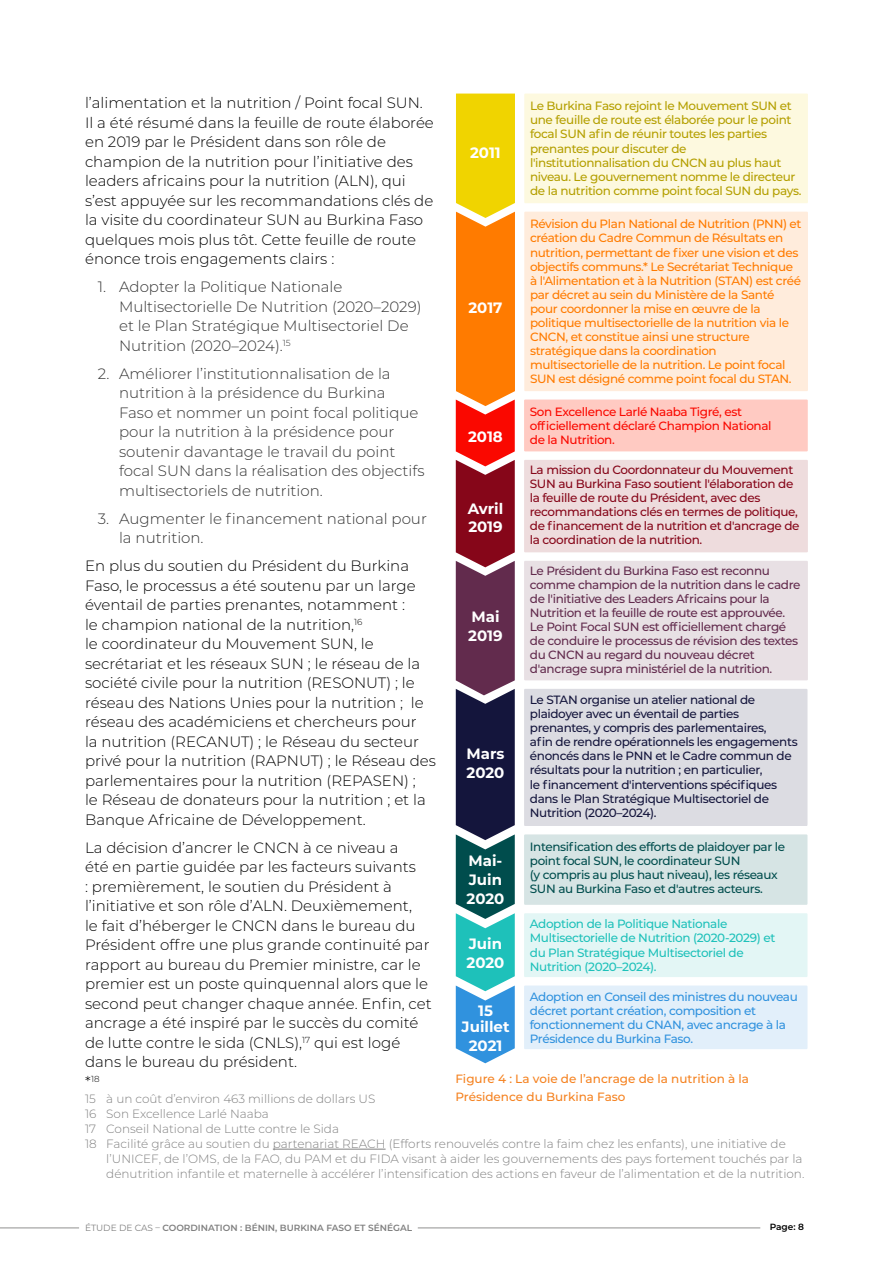
<style>
.page{position:relative;width:893px;height:1263px;background:#fff}
.page>*{position:absolute;margin:0;border:0;box-sizing:border-box;transform-origin:0 0}
.t1{font:300 15px/19.5px "Montserrat";color:#000}
.t2{font:300 15px/19.5px "Montserrat";color:#333}
.t3{font:700 15px/18.8px "Montserrat";color:#fff}
.t4{font:500 12px/14.1px "Montserrat";letter-spacing:-.03em;color:#ff7b00}
.t5{font:300 12px "Montserrat";color:#808080}
.t6{font:500 12px/14.1px "Montserrat";letter-spacing:-.03em;color:#14153c}
.t7{font:500 12px/14.1px "Montserrat";letter-spacing:-.03em;color:#622b4d}
.t8{font:500 12px/14.1px "Montserrat";letter-spacing:-.03em;color:#b49f00}
.t9{font:500 12px/14.1px "Montserrat";letter-spacing:-.03em;color:#860619}
.t10{font:500 12px/14.1px "Montserrat";letter-spacing:-.03em;color:#004d4d}
.t11{font:500 12px/14.1px "Montserrat";letter-spacing:-.03em;color:#3092de}
.t12{font:500 12px/14.1px "Montserrat";letter-spacing:-.03em;color:#1ec1ba}
.t13{font:500 12px/14.1px "Montserrat";letter-spacing:-.03em;color:#fa0800}
.t14{font:500 12px/18px "Montserrat";color:#f58220}
.t15{font:600 9px "Montserrat";color:#808080}
.t16{font:600 9px "Montserrat";color:#000}
.t17{font:300 8.7px "Montserrat";color:#000}
.s1{font-size:15px}
.s2{font-weight:400}
</style>
<div class="page">
<hr style="left:418px;top:1227px;width:342px;height:1px;background:#9d9d9c">
<hr style="left:0;top:1227px;width:79px;height:1px;background:#9d9d9c">
<hr style="left:273px;top:1149px;width:113px;height:1px;background:#808080">
<div style="left:524px;top:689px;width:283px;height:137px;background:#dcdce2"></div>
<div style="left:524px;top:561px;width:284px;height:119px;background:#e8e0e4"></div>
<div style="left:524px;top:460px;width:284px;height:92px;background:#eedcdd"></div>
<div style="left:524px;top:399px;width:284px;height:52px;background:#ffcac2"></div>
<div style="left:524px;top:94px;width:284px;height:109px;background:#fdf9df"></div>
<div style="left:524px;top:212px;width:284px;height:179px;background:#ffecdc"></div>
<div style="left:524px;top:834px;width:283px;height:71px;background:#d6e4e4"></div>
<div style="left:524px;top:913px;width:283px;height:64px;background:#e3f6f5"></div>
<div style="left:524px;top:985px;width:283px;height:64px;background:#e2effa"></div>
<svg style="left:456px;top:94px;width:59px;height:969px;background:#8f6949"></svg>
<p class="t1" style="left:85px;top:93px;width:350px">l’alimentation et la nutrition / Point focal SUN.<br>Il a été résumé dans la feuille de route élaborée en 2019 par le Président dans son rôle de champion de la nutrition pour l’initiative des leaders africains pour la nutrition (ALN), qui s’est appuyée sur les recommandations clés de la visite du coordinateur SUN au Burkina Faso quelques mois plus tôt. Cette feuille de route énonce trois engagements clairs :</p>
<p class="t2" style="left:119px;top:277px;width:304px;text-indent:-21px">1. Adopter la Politique Nationale Multisectorielle De Nutrition (2020–2029) et le Plan Stratégique Multisectoriel De Nutrition (2020–2024).<sup>15</sup></p>
<p class="t2" style="left:119px;top:363px;width:307px;text-indent:-21px">2. Améliorer l’institutionnalisation de la nutrition à la présidence du Burkina<br>Faso et nommer un point focal politique pour la nutrition à la présidence pour soutenir davantage le travail du point focal SUN dans la réalisation des objectifs multisectoriels de nutrition.</p>
<p class="t2" style="left:119px;top:508px;width:309px;text-indent:-21px">3. Augmenter le financement national pour la nutrition.</p>
<p class="t1" style="left:85px;top:556px;width:352px">En plus du soutien du Président du Burkina Faso, le processus a été soutenu par un large éventail de parties prenantes, notamment :<br>le champion national de la nutrition,<sup>16<br></sup>le coordinateur du Mouvement SUN, le secrétariat et les réseaux SUN ; le réseau de la société civile pour la nutrition (RESONUT) ; le réseau des Nations Unies pour la nutrition ; le réseau des académiciens et chercheurs pour<br>la nutrition (RECANUT) ; le Réseau du secteur privé pour la nutrition (RAPNUT) ; le Réseau des parlementaires pour la nutrition (REPASEN) ;<br>le Réseau de donateurs pour la nutrition ; et la Banque Africaine de Développement.</p>
<p class="t1" style="left:85px;top:837px;width:348px">La décision d’ancrer le CNCN à ce niveau a<br>été en partie guidée par les facteurs suivants<br>: premièrement, le soutien du Président à l’initiative et son rôle d’ALN. Deuxièmement,<br>le fait d’héberger le CNCN dans le bureau du Président offre une plus grande continuité par rapport au bureau du Premier ministre, car le premier est un poste quinquennal alors que le second peut changer chaque année. Enfin, cet ancrage a été inspiré par le succès du comité de lutte contre le sida (CNLS),<sup>17</sup> qui est logé dans le bureau du président.</p>
<p class="t17" style="left:85px;top:1073px;width:16px"><span class="s1">*</span>18</p>
<p class="t5" style="left:85px;top:1090px;width:292px">15 à un coût d’environ 463 millions de dollars US</p>
<p class="t5" style="left:85px;top:1105px;width:185px">16 Son Excellence Larlé Naaba</p>
<p class="t5" style="left:85px;top:1120px;width:255px">17 Conseil National de Lutte contre le Sida</p>
<p class="t5" style="left:85px;top:1135px;width:702px">18 Facilité grâce au soutien du partenariat REACH (Efforts renouvelés contre la faim chez les enfants), une initiative de</p>
<p class="t5" style="left:106px;top:1150px;width:698px">l’UNICEF, de l’OMS, de la FAO, du PAM et du FIDA visant à aider les gouvernements des pays fortement touchés par la</p>
<p class="t5" style="left:106px;top:1165px;width:700px">dénutrition infantile et maternelle à accélérer l’intensification des actions en faveur de l’alimentation et de la nutrition.</p>
<p class="t8" style="left:530px;top:98px;width:273px">Le Burkina Faso rejoint le Mouvement SUN et une feuille de route est élaborée pour le point focal SUN afin de réunir toutes les parties prenantes pour discuter de l'institutionnalisation du CNCN au plus haut niveau. Le gouvernement nomme le directeur de la nutrition comme point focal SUN du pays.</p>
<p class="t4" style="left:530px;top:216px;width:273px">Révision du Plan National de Nutrition (PNN) et création du Cadre Commun de Résultats en nutrition, permettant de fixer une vision et des objectifs communs.* Le Secrétariat Technique à l'Alimentation et à la Nutrition (STAN) est créé par décret au sein du Ministère de la Santé pour coordonner la mise en œuvre de la politique multisectorielle de la nutrition via le CNCN, et constitue ainsi une structure stratégique dans la coordination multisectorielle de la nutrition. Le point focal SUN est désigné comme point focal du STAN.</p>
<p class="t3" style="left:470px;top:142px;width:32px">2011</p>
<p class="t3" style="left:468px;top:298px;width:36px">2017</p>
<p class="t13" style="left:530px;top:404px;width:243px">Son Excellence Larlé Naaba Tigré, est officiellement déclaré Champion National de la Nutrition.</p>
<p class="t3" style="left:468px;top:426px;width:36px">2018</p>
<p class="t9" style="left:530px;top:462px;width:271px">La mission du Coordonnateur du Mouvement SUN au Burkina Faso soutient l'élaboration de la feuille de route du Président, avec des recommandations clés en termes de politique, de financement de la nutrition et d'ancrage de la coordination de la nutrition.</p>
<p class="t3" style="left:468px;top:498px;width:37px">Avril<br>2019</p>
<p class="t7" style="left:530px;top:563px;width:272px">Le Président du Burkina Faso est reconnu comme champion de la nutrition dans le cadre de l'initiative des Leaders Africains pour la Nutrition et la feuille de route est approuvée.<br>Le Point Focal SUN est officiellement chargé de conduire le processus de révision des textes du CNCN au regard du nouveau décret d'ancrage supra ministériel de la nutrition.</p>
<p class="t3" style="left:468px;top:606px;width:36px">Mai<br>2019</p>
<p class="t6" style="left:530px;top:692px;width:269px">Le STAN organise un atelier national de plaidoyer avec un éventail de parties prenantes, y compris des parlementaires,<br>afin de rendre opérationnels les engagements énoncés dans le PNN et le Cadre commun de résultats pour la nutrition ; en particulier,<br>le financement d'interventions spécifiques dans le Plan Stratégique Multisectoriel de Nutrition (2020–2024).</p>
<p class="t3" style="left:466px;top:744px;width:39px">Mars<br>2020</p>
<p class="t10" style="left:530px;top:839px;width:257px">Intensification des efforts de plaidoyer par le point focal SUN, le coordinateur SUN<br>(y compris au plus haut niveau), les réseaux SUN au Burkina Faso et d'autres acteurs.</p>
<p class="t3" style="left:466px;top:851px;width:39px">Mai-<br>Juin<br>2020</p>
<p class="t12" style="left:530px;top:916px;width:247px">Adoption de la Politique Nationale Multisectorielle de Nutrition (2020-2029) et du Plan Stratégique Multisectoriel de Nutrition (2020–2024).</p>
<p class="t3" style="left:466px;top:934px;width:39px">Juin<br>2020</p>
<p class="t11" style="left:530px;top:989px;width:269px">Adoption en Conseil des ministres du nouveau décret portant création, composition et fonctionnement du CNAN, avec ancrage à la Présidence du Burkina Faso.</p>
<p class="t3" style="left:462px;top:1002px;width:49px;line-height:15.8px;text-align:center">15<br>Juillet</p>
<p class="t3" style="left:469px;top:1035px;width:35px">2021</p>
<p class="t14" style="left:455px;top:1069px;width:295px">Figure 4 : La voie de l’ancrage de la nutrition à la<br>Présidence du Burkina Faso</p>
<p class="t15" style="left:85px;top:1221px;width:329px"><span class="s2">ÉTUDE DE CAS –</span> COORDINATION : BÉNIN, BURKINA FASO ET SÉNÉGAL</p>
<p class="t16" style="left:770px;top:1220px;width:36px">Page: 8</p>
</div>
